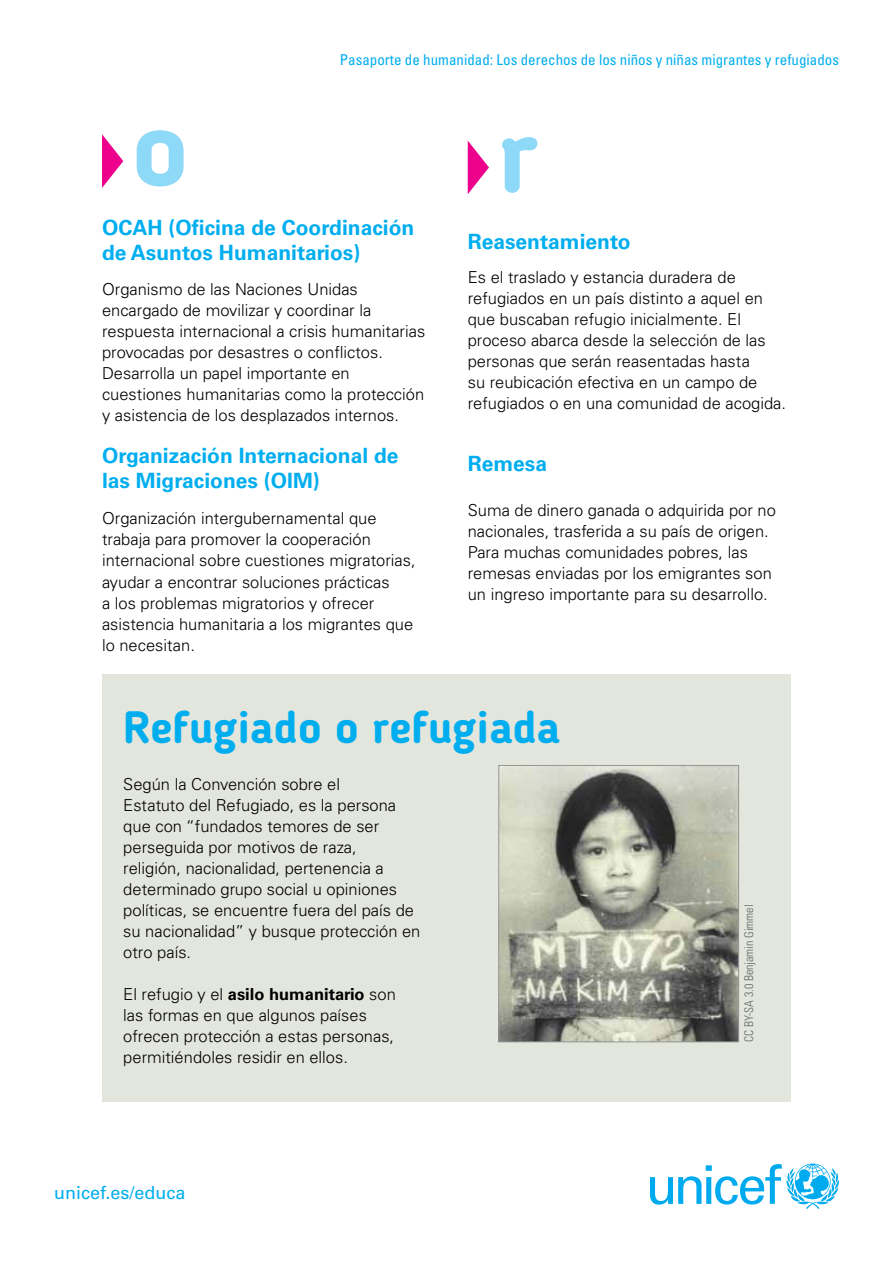
<style>
.page{position:relative;width:893px;height:1263px;background:#fff}
.page>*{position:absolute;margin:0;border:0;box-sizing:border-box;transform-origin:0 0}
.t1{font:700 108px "Blogger Sans";color:#8ed8f8}
.t2{font:700 45px "Blogger Sans";letter-spacing:.005em;color:#00aeef}
.t3{font:700 21px/25.2px "Univers LT Std";color:#00aeef}
.t4{font:18px "Univers LT Std";color:#00aeef}
.t5{font:300 16.5px/21px "Univers LT Std";color:#000}
.t6{font:condensed 15px "Univers LT Std";color:#00aeef}
.t7{font:300 condensed 12px "Univers LT Std";color:#636466}
.s1{font-weight:700}
</style>
<div class="page">
<div style="left:102px;top:674px;width:689px;height:427px;background:#e3e6dc"></div>
<img style="left:500px;top:767px;width:237px;height:273px">
<div style="left:498px;top:765px;width:241px;height:277px;border:1px solid #939598"></div>
<svg style="left:650px;top:1163px;width:189px;height:46px"></svg>
<svg style="left:468px;top:141px;width:21px;height:53px"></svg>
<svg style="left:102px;top:134px;width:21px;height:54px"></svg>
<h1 class="t1" style="left:132px;top:83px;width:58px">o</h1>
<p class="t6" style="left:340px;top:50px;width:501px">Pasaporte de humanidad: Los derechos de los niños y niñas migrantes y refugiados</p>
<h1 class="t1" style="left:497px;top:89px;width:42px">r</h1>
<p class="t3" style="left:102px;top:215px;width:314px">OCAH (Oficina de Coordinación de Asuntos Humanitarios)</p>
<p class="t5" style="left:102px;top:279px;width:325px">Organismo de las Naciones Unidas encargado de movilizar y coordinar la respuesta internacional a crisis humanitarias provocadas por desastres o conflictos.<br>Desarrolla un papel importante en cuestiones humanitarias como la protección y asistencia de los desplazados internos.</p>
<p class="t3" style="left:102px;top:443px;width:298px">Organización Internacional de las Migraciones (OIM)</p>
<p class="t5" style="left:102px;top:508px;width:315px">Organización intergubernamental que trabaja para promover la cooperación internacional sobre cuestiones migratorias, ayudar a encontrar soluciones prácticas<br>a los problemas migratorios y ofrecer asistencia humanitaria a los migrantes que lo necesitan.</p>
<p class="t3" style="left:468px;top:229px;width:164px">Reasentamiento</p>
<p class="t5" style="left:468px;top:266px;width:320px">Es el traslado y estancia duradera de refugiados en un país distinto a aquel en que buscaban refugio inicialmente. El proceso abarca desde la selección de las personas que serán reasentadas hasta<br>su reubicación efectiva en un campo de refugiados o en una comunidad de acogida.</p>
<p class="t3" style="left:468px;top:452px;width:81px">Remesa</p>
<p class="t5" style="left:468px;top:500px;width:310px">Suma de dinero ganada o adquirida por no nacionales, trasferida a su país de origen.<br>Para muchas comunidades pobres, las remesas enviadas por los emigrantes son un ingreso importante para su desarrollo.</p>
<h2 class="t2" style="left:123px;top:700px;width:439px">Refugiado o refugiada</h2>
<p class="t5" style="left:123px;top:773px;width:299px">Según la Convención sobre el<br>Estatuto del Refugiado, es la persona que con “fundados temores de ser perseguida por motivos de raza,<br>religión, nacionalidad, pertenencia a determinado grupo social u opiniones políticas, se encuentre fuera del país de su nacionalidad” y busque protección en otro país.</p>
<p class="t5" style="left:123px;top:984px;width:274px">El refugio y el <span class="s1">asilo humanitario</span> son las formas en que algunos países ofrecen protección a estas personas, permitiéndoles residir en ellos.</p>
<p class="t4" style="left:54px;top:1182px;width:133px">unicef.es/educa</p>
<p class="t7" style="left:742px;top:1042px;width:139px;rotate:-90deg">CC BY-SA 3.0 Benjamin Gimmel</p>
</div>
